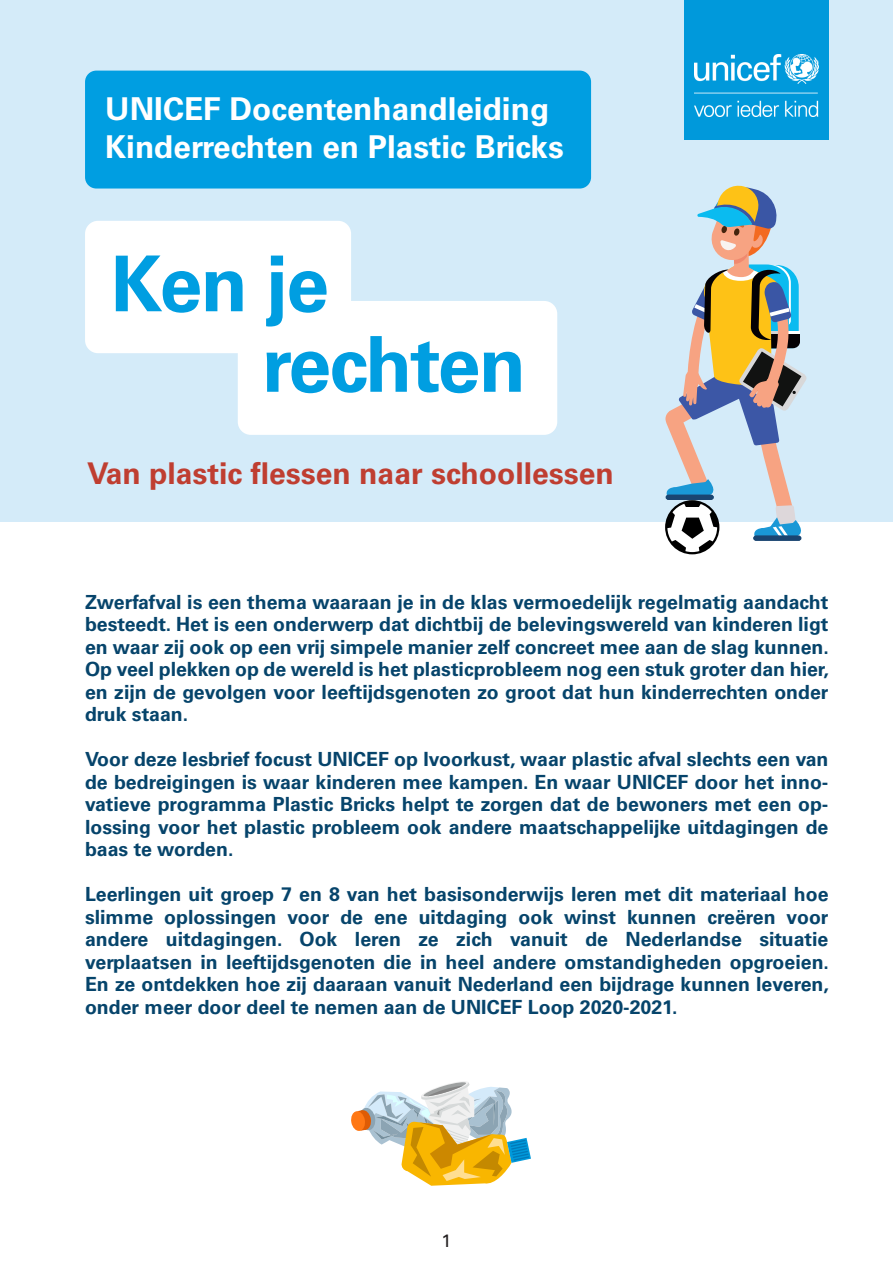
<style>
.page{position:relative;width:893px;height:1263px;background:#fff}
.page>*{position:absolute;margin:0;border:0;box-sizing:border-box;transform-origin:0 0}
.t1{font:700 77.1px "Univers";letter-spacing:-.02em;color:#009ee1}
.t2{font:700 31.5px/37.8px "Univers";color:#fff}
.t3{font:700 30px "Univers";color:#bf3e31}
.t4{font:700 19.5px/22.5px "Univers";color:#06446b;text-align:justify}
.t5{font:18px "Univers";color:#231f20}
</style>
<div class="page">
<div style="left:0;top:0;width:893px;height:522px;background:#d4ebf9"></div>
<div style="left:85px;top:71px;width:506px;height:118px;background:#009ee1;border-radius:11px"></div>
<div style="left:85px;top:221px;width:266px;height:132px;background:#fff;border-radius:13px"></div>
<div style="left:238px;top:301px;width:319px;height:134px;background:#fff;border-radius:13px"></div>
<svg style="left:351px;top:1081px;width:180px;height:105px"></svg>
<svg style="left:665px;top:185px;width:142px;height:369px"></svg>
<div style="left:683px;top:0;width:145px;height:140px;background:#0099db"></div>
<img style="left:694px;top:54px;width:125px;height:62px">
<p class="t2" style="left:105px;top:90px;width:460px">UNICEF Docentenhandleiding<br>Kinderrechten en Plastic Bricks</p>
<p class="t1" style="left:111px;top:239px;width:220px">Ken je</p>
<p class="t1" style="left:262px;top:319px;width:265px">rechten</p>
<p class="t3" style="left:87px;top:456px;width:528px">Van plastic flessen naar schoollessen</p>
<p class="t4" style="left:85px;top:591px;width:745px">Zwerfafval is een thema waaraan je in de klas vermoedelijk regelmatig aandacht besteedt. Het is een onderwerp dat dichtbij de belevingswereld van kinderen ligt en waar zij ook op een vrij simpele manier zelf concreet mee aan de slag kunnen.<br>Op veel plekken op de wereld is het plasticprobleem nog een stuk groter dan hier, en zijn de gevolgen voor leeftijdsgenoten zo groot dat hun kinderrechten onder druk staan.</p>
<p class="t4" style="left:85px;top:748px;width:745px">Voor deze lesbrief focust UNICEF op Ivoorkust, waar plastic afval slechts een van de bedreigingen is waar kinderen mee kampen. En waar UNICEF door het inno&shy;vatieve programma Plastic Bricks helpt te zorgen dat de bewoners met een op&shy;lossing voor het plastic probleem ook andere maatschappelijke uitdagingen de baas te worden.</p>
<p class="t4" style="left:85px;top:883px;width:745px">Leerlingen uit groep 7 en 8 van het basisonderwijs leren met dit materiaal hoe slimme oplossingen voor de ene uitdaging ook winst kunnen creëren voor andere uitdagingen. Ook leren ze zich vanuit de Nederlandse situatie verplaatsen in leeftijdsgenoten die in heel andere omstandigheden opgroeien.<br>En ze ontdekken hoe zij daaraan vanuit Nederland een bijdrage kunnen leveren, onder meer door deel te nemen aan de UNICEF Loop 2020-2021.</p>
<p class="t5" style="left:441px;top:1230px;width:12px">1</p>
</div>
